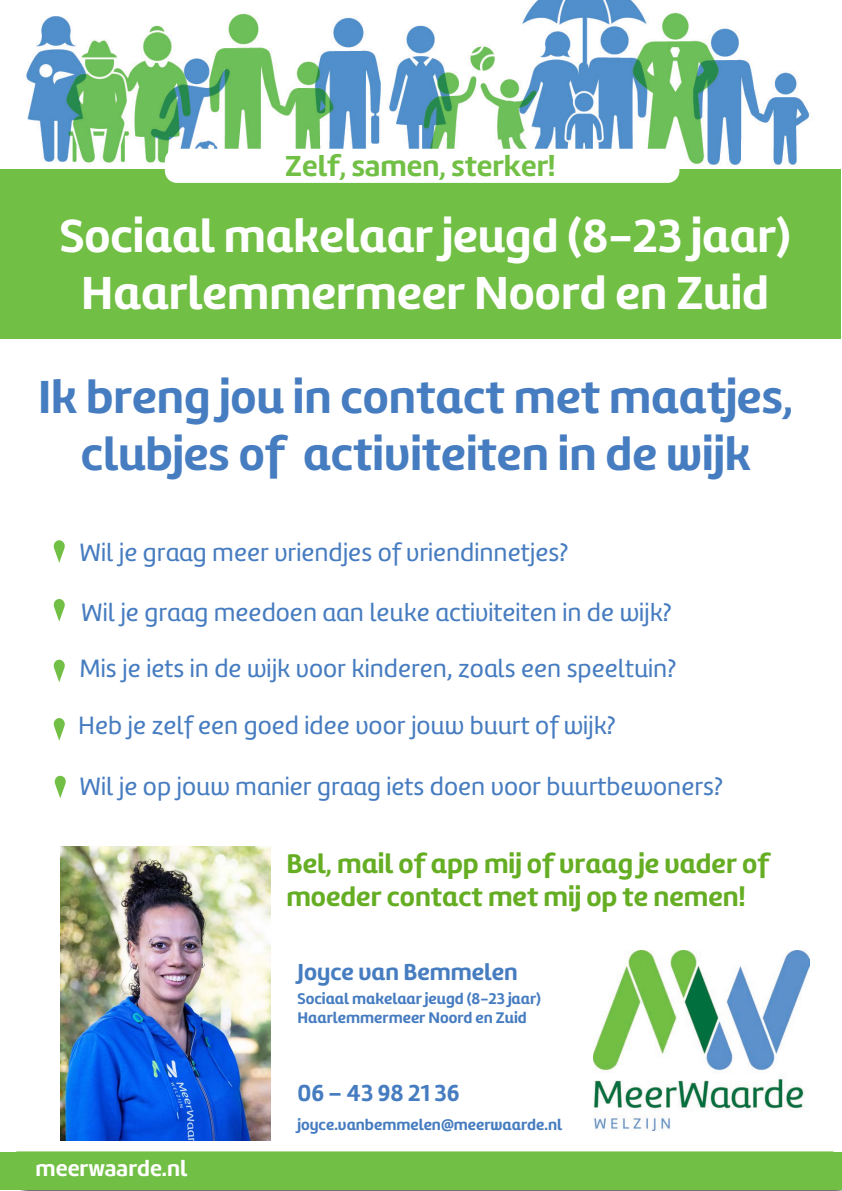
<style>
.page{position:relative;width:842px;height:1191px;background:#fff}
.page>*{position:absolute;margin:0;border:0;box-sizing:border-box;transform-origin:0 0}
.t1{font:700 48px/57.6px "Amelia UP";color:#467cc0;text-align:center}
.t2{font:700 48px/57.6px "Amelia UP";color:#fff;text-align:center}
.t3{font:700 30px "Amelia";color:#71bf44}
.t4{font:700 28px/33.6px "Amelia UP";color:#65ad22}
.t5{font:26px/55.8px "Amelia UP";color:#467cc0}
.t6{font:700 24px "Amelia UP";color:#467cc0}
.t7{font:700 23px "Amelia";color:#fff}
.t8{font:700 16px/19.2px "Amelia UP";color:#467cc0}
</style>
<div class="page">
<div style="left:1px;top:0;width:840px;height:339px;background:#71bf44"></div>
<img style="left:1px;top:0;width:840px;height:168px">
<div style="left:18px;top:1153px;width:824px;height:38px;background:#71bf44"></div>
<div style="left:0;top:1152px;width:842px;height:37px;background:#71bf44"></div>
<div style="left:16px;top:1151px;width:817px;height:34px;border:1px solid #71bf44"></div>
<img style="left:594px;top:950px;width:216px;height:181px">
<div style="left:165px;top:149px;width:514px;height:34px;background:#fff;border-radius:12px"></div>
<svg style="left:53px;top:540px;width:12px;height:23px"></svg>
<svg style="left:53px;top:599px;width:12px;height:22px"></svg>
<svg style="left:53px;top:659px;width:12px;height:23px"></svg>
<svg style="left:53px;top:718px;width:12px;height:22px"></svg>
<svg style="left:54px;top:776px;width:12px;height:22px"></svg>
<img style="left:61px;top:846px;width:210px;height:294px">
<p class="t3" style="left:285px;top:148px;width:272px">Zelf, samen, sterker!</p>
<h1 class="t2" style="left:60px;top:208px;width:732px">Sociaal makelaar jeugd (8-23 jaar)<br>Haarlemmermeer Noord en Zuid</h1>
<h1 class="t1" style="left:38px;top:369px;width:757px">Ik breng jou in contact met maatjes, clubjes of activiteiten in de wijk</h1>
<p class="t5" style="left:80px;top:524px;width:490px">Wil je graag meer vriendjes of vriendinnetjes?</p>
<p class="t5" style="left:80px;top:585px;width:598px">Wil je graag meedoen aan leuke activiteiten in de wijk?<br>Mis je iets in de wijk voor kinderen, zoals een speeltuin?</p>
<p class="t5" style="left:78px;top:698px;width:539px">Heb je zelf een goed idee voor jouw buurt of wijk?</p>
<p class="t5" style="left:80px;top:758px;width:645px">Wil je op jouw manier graag iets doen voor buurtbewoners?</p>
<p class="t4" style="left:286px;top:847px;width:484px">Bel, mail of app mij of vraag je vader of moeder contact met mij op te nemen!</p>
<p class="t6" style="left:297px;top:957px;width:222px">Joyce van Bemmelen</p>
<p class="t8" style="left:297px;top:989px;width:245px">Sociaal makelaar jeugd (8-23 jaar)<br>Haarlemmermeer Noord en Zuid</p>
<p class="t7" style="left:36px;top:1154px;width:153px">meerwaarde.nl</p>
<p class="t6" style="left:297px;top:1078px;width:163px">06 – 43 98 21 36</p>
<p class="t8" style="left:297px;top:1115px;width:266px">joyce.vanbemmelen@meerwaarde.nl</p>
</div>
